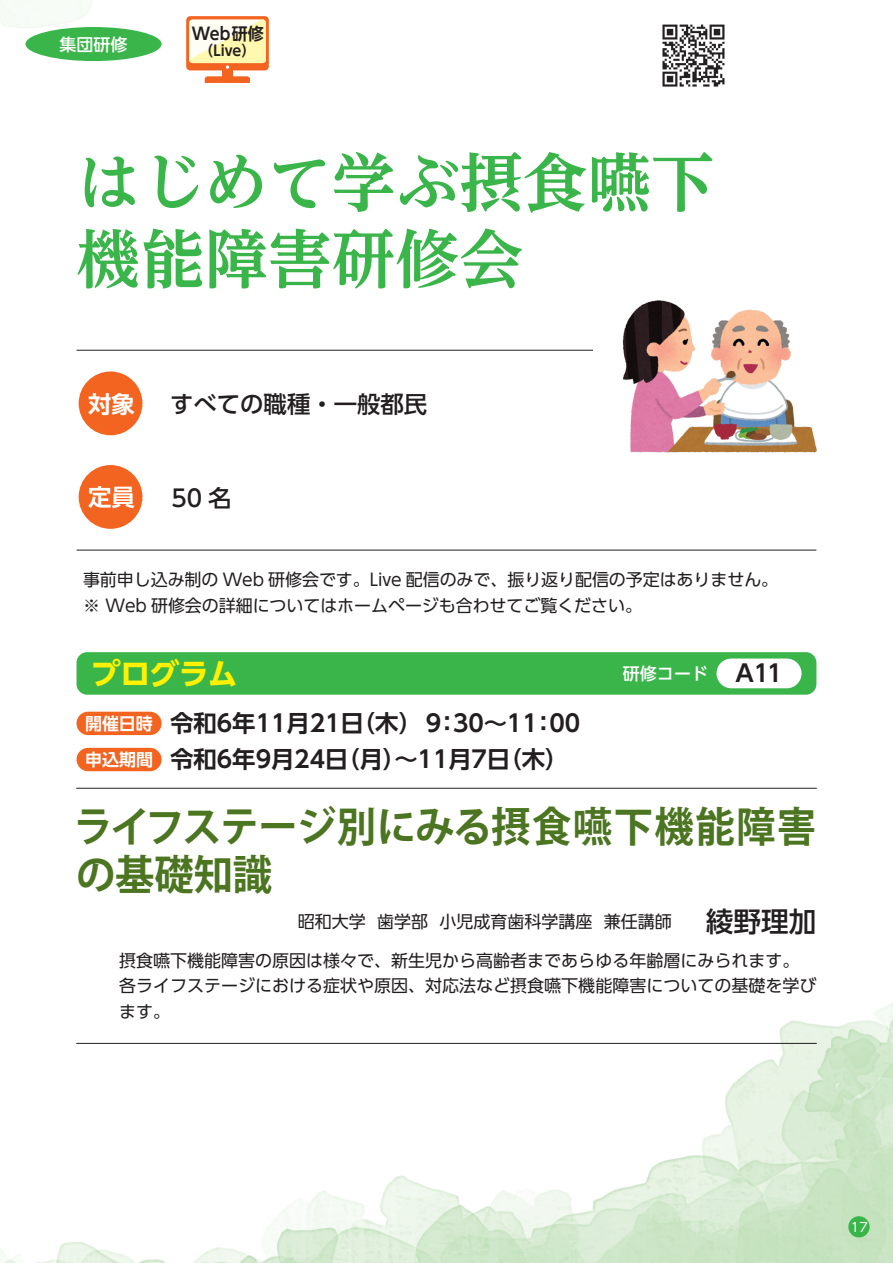
<style>
.page{position:relative;width:893px;height:1263px;background:#fff}
.page>*{position:absolute;margin:0;border:0;box-sizing:border-box;transform-origin:0 0}
.t1{font:700 63.75px/76.5px "UD Reimin Pro";color:#3ab54a}
.t2{font:700 41.4px/48px "Koz Go Pro";color:#4b7520;scale:.95 1}
.t3{font:700 29.7px "UD Shin Go Pro";letter-spacing:-.02em;color:#fff101}
.t4{font:700 23.4px/36.2px "UD Shin Go Pro De";color:#231f20}
.t5{font:500 23.4px "UD Shin Go Pro";color:#231f20}
.t6{font:700 23.4px "UD Shin Go Pro De";color:#fff}
.t7{font:16.95px/25.5px "UD Shin Go Pro";color:#231f20}
.t8{font:500 16.95px "UD Shin Go Pro";color:#fff}
.t9{font:700 16.95px "UD Shin Go Pro De";color:#fff}
.t10{font:700 16.8px "UD Shin Go Pro De";color:#231f20;scale:.95 1}
.t11{font:700 14.4px "UD Shin Go Pro De";color:#231f20}
.t12{font:12.75px "UD Shin Go Pro";color:#fff}
.s1{font-family:"UD Shin Go Pro De";font-weight:700;font-size:23.4px;color:#231f20}
.s2{font-weight:500;font-size:27.6px}
</style>
<div class="page">
<img style="left:0;top:0;width:115px;height:351px">
<img style="left:0;top:1002px;width:893px;height:261px">
<div style="left:26px;top:27px;width:136px;height:34px;background:#3ab54a;border-radius:50%"></div>
<div style="left:79px;top:465px;width:63px;height:64px;background:#f36421;border-radius:50%"></div>
<div style="left:79px;top:371px;width:63px;height:64px;background:#f36421;border-radius:50%"></div>
<hr style="left:77px;top:1043px;width:739px;height:1px;background:#231f20">
<div style="left:77px;top:748px;width:85px;height:23px;background:#f36421;border-radius:12px"></div>
<div style="left:77px;top:712px;width:85px;height:23px;background:#f36421;border-radius:12px"></div>
<hr style="left:77px;top:788px;width:739px;height:1px;background:#231f20">
<div style="left:77px;top:652px;width:739px;height:43px;background:#3ab54a;border-radius:11px"></div>
<div style="left:716px;top:658px;width:85px;height:30px;background:#fff;border-radius:15px"></div>
<hr style="left:77px;top:350px;width:739px;height:1px;background:#231f20">
<hr style="left:77px;top:550px;width:739px;height:1px;background:#231f20">
<div style="left:222px;top:67px;width:11px;height:13px;background:#f36421"></div>
<div style="left:186px;top:16px;width:83px;height:54px;background:#f36421;border-radius:4px"></div>
<svg style="left:189px;top:19px;width:77px;height:50px;background:#fde7b7"></svg>
<svg style="left:205px;top:76px;width:45px;height:7px"></svg>
<img style="left:662px;top:24px;width:63px;height:63px">
<div style="left:594px;top:342px;width:228px;height:33px;background:#fff"></div>
<img style="left:622px;top:300px;width:195px;height:153px">
<div style="left:848px;top:1216px;width:22px;height:21px;background:#3ab54a;border-radius:50%"></div>
<p class="t8" style="left:60px;top:30px;width:70px">集団研修</p>
<p class="t10" style="left:192px;top:20px;width:77px">Web研修</p>
<p class="t11" style="left:199px;top:39px;width:58px">（Live）</p>
<h1 class="t1" style="left:77px;top:143px;width:639px">はじめて学ぶ摂食嚥下機能障害研修会</h1>
<h3 class="t6" style="left:88px;top:385px;width:48px">対象</h3>
<h3 class="t6" style="left:88px;top:478px;width:48px">定員</h3>
<h3 class="t5" style="left:170px;top:385px;width:259px">すべての職種・一般都民</h3>
<h3 class="t5" style="left:172px;top:479px;width:61px">50 名</h3>
<p class="t7" style="left:83px;top:567px;width:697px">事前申し込み制の Web 研修会です。Live 配信のみで、振り返り配信の予定はありません。※ Web 研修会の詳細についてはホームページも合わせてご覧ください。</p>
<h3 class="t3" style="left:91px;top:649px;width:148px">プログラム</h3>
<p class="t8" style="left:623px;top:660px;width:161px">研修コード <span class="s1">A11</span></p>
<p class="t9" style="left:85px;top:710px;width:69px">開催日時</p>
<p class="t9" style="left:85px;top:746px;width:70px">申込期間</p>
<h3 class="t4" style="left:170px;top:705px;width:412px">令和6年11月21日（木） 9：30～11：00令和6年9月24日（月）～11月7日（木）</h3>
<h2 class="t2" style="left:74px;top:805px;width:783px">ライフステージ別にみる摂食嚥下機能障害の基礎知識</h2>
<p class="t7" style="left:298px;top:908px;width:520px">昭和大学 歯学部 小児成育歯科学講座 兼任講師　 <span class="s2">綾野理加</span></p>
<p class="t7" style="left:119px;top:947px;width:699px">摂食嚥下機能障害の原因は様々で、新生児から高齢者まであらゆる年齢層にみられます。各ライフステージにおける症状や原因、対応法など摂食嚥下機能障害についての基礎を学びます。</p>
<p class="t12" style="left:851px;top:1216px;width:18px">17</p>
</div>
